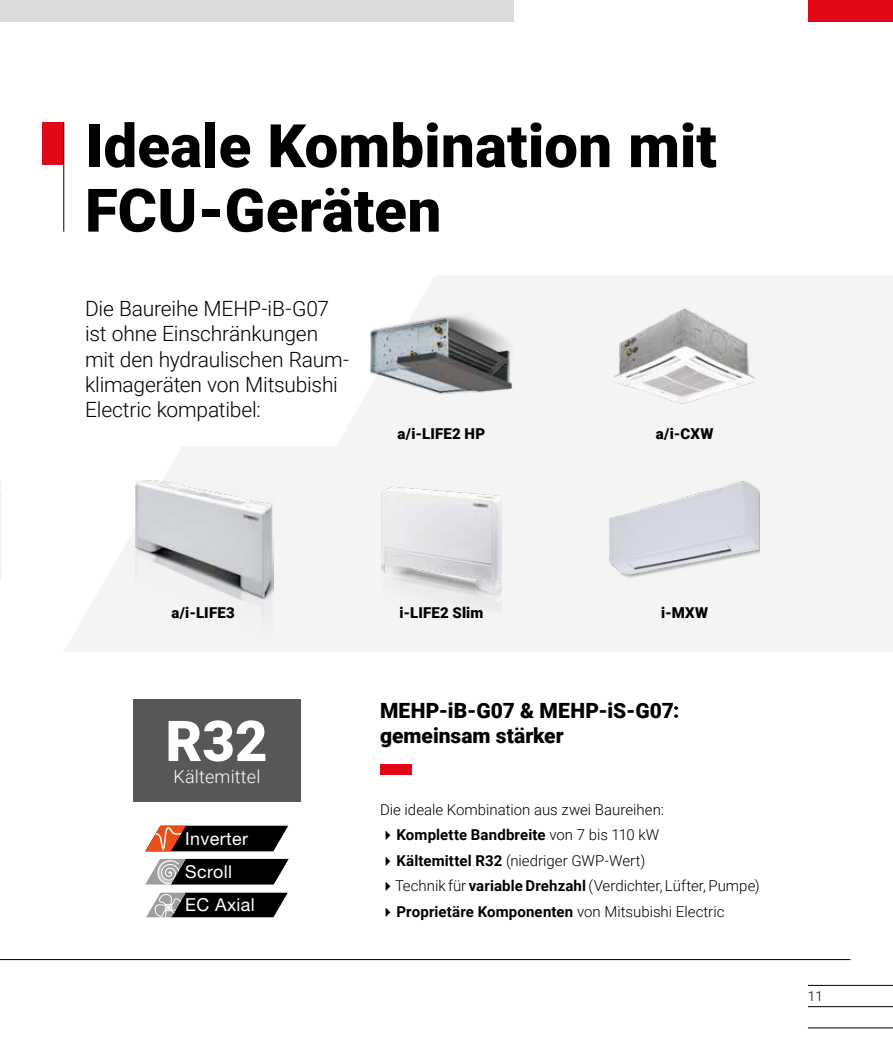
<style>
.page{position:relative;width:893px;height:1063px;background:#fff}
.page>*{position:absolute;margin:0;border:0;box-sizing:border-box;transform-origin:0 0}
.t1{font:900 60px/64.5px "Roboto";color:#000}
.t2{font:300 21px/25.2px "Roboto";letter-spacing:-.01em;color:#000}
.t3{font:900 21px/25.2px "Roboto";color:#000}
.t4{font:300 18px "Roboto";letter-spacing:.01em;color:#fff}
.t5{font:17.85px/33.2px "Helvetica Neue LT Std";letter-spacing:.02em;color:#fff}
.t6{font:300 15px "Roboto";color:#000}
.t7{font:700 15px "Roboto";letter-spacing:.01em;color:#000}
.t8{font:900 15px "Roboto";letter-spacing:.01em;color:#000}
.t9{font:300 13.5px "Roboto";color:#000}
.s1{font-weight:300}
.s2{font-weight:700}
</style>
<div class="page">
<svg style="left:0;top:480px;width:1px;height:99px"></svg>
<svg style="left:64px;top:446px;width:829px;height:206px;fill:#f5f4f4"></svg>
<svg style="left:316px;top:276px;width:577px;height:206px;fill:#f5f4f4"></svg>
<div style="left:0;top:0;width:514px;height:21px;background:#dbdbdb"></div>
<div style="left:808px;top:0;width:85px;height:21px;background:#e30617"></div>
<hr style="left:0;top:959px;width:850px;height:1px;background:#000">
<hr style="left:808px;top:1028px;width:85px;height:1px;background:#000">
<hr style="left:808px;top:1006px;width:85px;height:1px;background:#000">
<hr style="left:808px;top:985px;width:85px;height:1px;background:#000">
<img style="left:370px;top:313px;width:143px;height:89px">
<img style="left:610px;top:477px;width:150px;height:106px">
<img style="left:381px;top:473px;width:120px;height:141px">
<img style="left:133px;top:474px;width:140px;height:178px">
<img style="left:615px;top:296px;width:140px;height:139px">
<div style="left:43px;top:122px;width:21px;height:43px;background:#e30617"></div>
<hr style="left:63px;top:122px;width:1px;height:110px;background:#000">
<div style="left:133px;top:699px;width:168px;height:102px;background:#575757"></div>
<svg style="left:169px;top:720px;width:96px;height:42px"></svg>
<svg style="left:145px;top:826px;width:143px;height:25px;background:#442c24"></svg>
<svg style="left:145px;top:859px;width:144px;height:26px;background:#3f3f3f"></svg>
<svg style="left:146px;top:893px;width:142px;height:24px;background:#3a3a3a"></svg>
<div style="left:380px;top:764px;width:32px;height:11px;background:#e30617"></div>
<h1 class="t1" style="left:85px;top:111px;width:633px">Ideale Kombination mit<br>FCU-Geräten</h1>
<h2 class="t2" style="left:85px;top:295px;width:266px">Die Baureihe MEHP-iB-G07 ist ohne Einschränkungen mit den hydraulischen Raum&shy;klimageräten von Mitsubishi<br>Electric kompatibel:</h2>
<p class="t8" style="left:398px;top:423px;width:89px">a/i-LIFE2 HP</p>
<p class="t8" style="left:656px;top:423px;width:59px">a/i-CXW</p>
<p class="t8" style="left:172px;top:602px;width:65px">a/i-LIFE3</p>
<p class="t8" style="left:399px;top:602px;width:85px">i-LIFE2 Slim</p>
<p class="t8" style="left:661px;top:602px;width:49px">i-MXW</p>
<p class="t4" style="left:174px;top:764px;width:88px">Kältemittel</p>
<p class="t5" style="left:185px;top:822px;width:71px">Inverter<br>Scroll<br>EC Axial</p>
<h2 class="t3" style="left:380px;top:697px;width:301px">MEHP-iB-G07 &amp; MEHP-iS-G07: gemeinsam stärker</h2>
<p class="t6" style="left:380px;top:799px;width:285px">Die ideale Kombination aus zwei Baureihen:</p>
<p class="t7" style="left:380px;top:824px;width:281px">✔Komplette Bandbreite <span class="s1">von 7 bis 110 kW</span></p>
<p class="t6" style="left:380px;top:850px;width:267px">✔<span class="s2">Kältemittel R32</span> (niedriger GWP-Wert)</p>
<p class="t6" style="left:380px;top:875px;width:381px">✔Technik für <span class="s2">variable Drehzahl</span> (Verdichter, Lüfter, Pumpe)</p>
<p class="t7" style="left:380px;top:901px;width:346px">✔Proprietäre Komponenten <span class="s1">von Mitsubishi Electric</span></p>
<p class="t9" style="left:808px;top:987px;width:16px">11</p>
</div>
